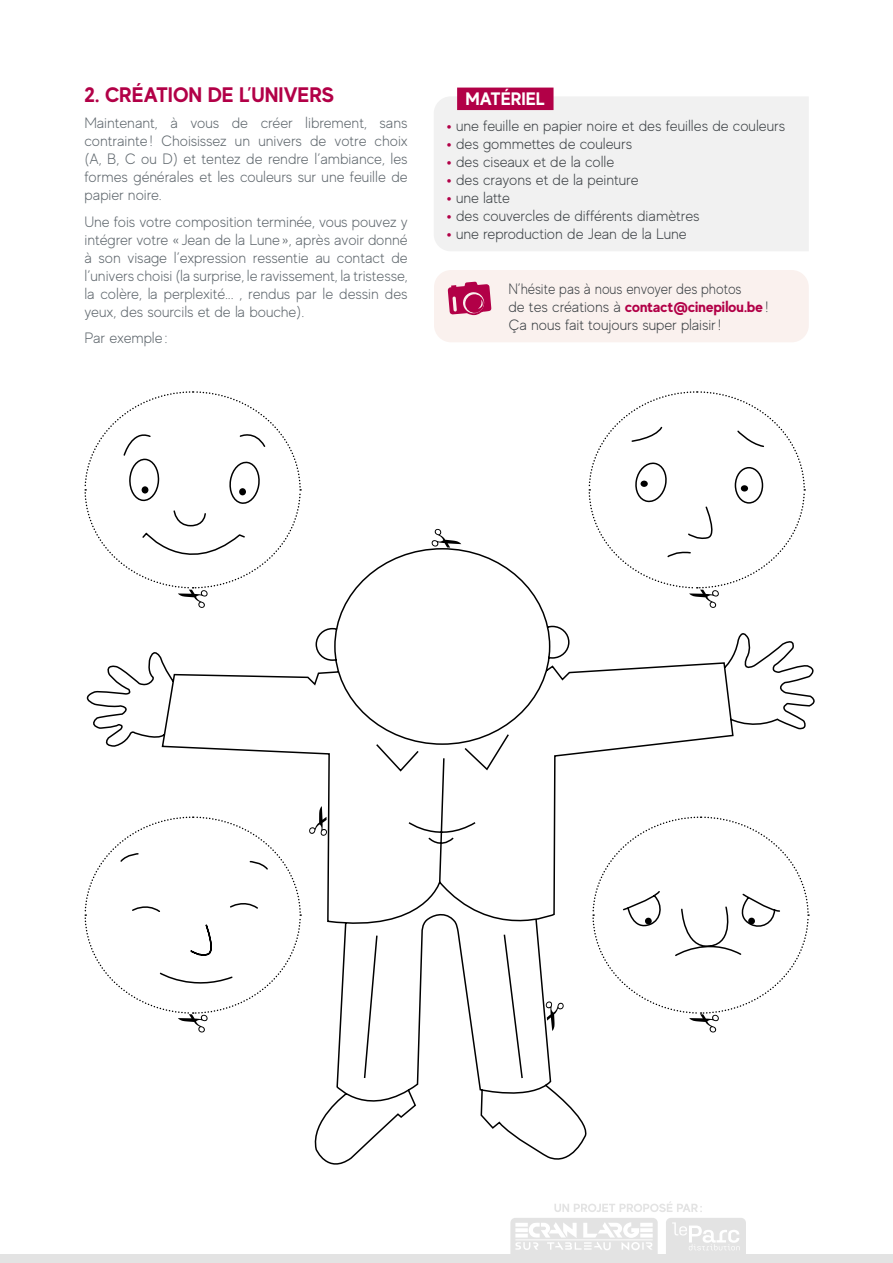
<style>
.page{position:relative;width:893px;height:1263px;background:#fff}
.page>*{position:absolute;margin:0;border:0;box-sizing:border-box;transform-origin:0 0}
.t1{font:700 21px "MADE Evolve Sans";color:#b20047}
.t2{font:700 18px "MADE Evolve Sans";color:#fff}
.t3{font:300 15px/18px "MADE Evolve Sans";color:#5f676d;text-align:justify}
.t4{font:300 15px "MADE Evolve Sans";color:#3d4246}
.t5{font:300 15px/18px "MADE Evolve Sans";color:#3d4246;scale:.93 1}
.s1{font-family:"MADE Evolve Sans EVO"}
.s2{font-family:"Ciutadella";font-weight:700;color:#b20047}
.s3{font-weight:700;color:#b20047}
</style>
<div class="page">
<svg style="left:554px;top:1201px;width:148px;height:11px"></svg>
<svg style="left:666px;top:1218px;width:80px;height:36px"></svg>
<svg style="left:510px;top:1218px;width:148px;height:36px"></svg>
<div style="left:0;top:1254px;width:893px;height:9px;background:#e3e3e3"></div>
<svg style="left:86px;top:548px;width:729px;height:617px"></svg>
<div style="left:434px;top:96px;width:375px;height:155px;background:#f1f1f1"></div>
<div style="left:457px;top:88px;width:96px;height:22px;background:#b20047"></div>
<div style="left:434px;top:270px;width:375px;height:72px;background:#faf1ee;border-radius:17px"></div>
<svg style="left:448px;top:282px;width:43px;height:33px"></svg>
<svg style="left:84px;top:391px;width:218px;height:217px"></svg>
<svg style="left:84px;top:816px;width:218px;height:216px"></svg>
<svg style="left:588px;top:391px;width:218px;height:217px"></svg>
<svg style="left:592px;top:816px;width:217px;height:216px"></svg>
<svg style="left:309px;top:806px;width:18px;height:30px"></svg>
<svg style="left:431px;top:529px;width:30px;height:19px"></svg>
<svg style="left:546px;top:1001px;width:18px;height:30px"></svg>
<h1 class="t1" style="left:84px;top:81px;width:251px"><span class="s1">2</span>. CRÉATION DE L’UNIVERS</h1>
<p class="t3" style="left:84px;top:113px;width:325px">Maintenant, à vous de créer librement, sans contrainte! Choisissez un univers de votre choix (A, B, C ou D) et tentez de rendre l’ambiance, les formes générales et les couleurs sur une feuille de papier noire.</p>
<p class="t3" style="left:84px;top:212px;width:325px">Une fois votre composition terminée, vous pouvez y intégrer votre « Jean de la Lune», après avoir donné à son visage l’expression ressentie au contact de l’univers choisi (la surprise, le ravissement, la tristesse, la colère, la perplexité... , rendus par le dessin des yeux, des sourcils et de la bouche).</p>
<p class="t3" style="left:84px;top:328px;width:85px">Par exemple:</p>
<p class="t2" style="left:466px;top:87px;width:81px">MATÉRIEL</p>
<p class="t4" style="left:446px;top:117px;width:340px"><span class="s2">•</span> une feuille en papier noire et des feuilles de couleurs</p>
<p class="t4" style="left:446px;top:135px;width:187px"><span class="s2">•</span> des gommettes de couleurs</p>
<p class="t4" style="left:446px;top:153px;width:169px"><span class="s2">•</span> des ciseaux et de la colle</p>
<p class="t4" style="left:446px;top:171px;width:194px"><span class="s2">•</span> des crayons et de la peinture</p>
<p class="t4" style="left:446px;top:189px;width:65px"><span class="s2">•</span> une latte</p>
<p class="t4" style="left:446px;top:207px;width:255px"><span class="s2">•</span> des couvercles de différents diamètres</p>
<p class="t4" style="left:446px;top:225px;width:242px"><span class="s2">•</span> une reproduction de Jean de la Lune</p>
<p class="t5" style="left:508px;top:279px;width:281px">N’hésite pas à nous envoyer des photos<br>de tes créations à <span class="s3">contact@cinepilou.be</span>!<br>Ça nous fait toujours super plaisir!</p>
</div>
